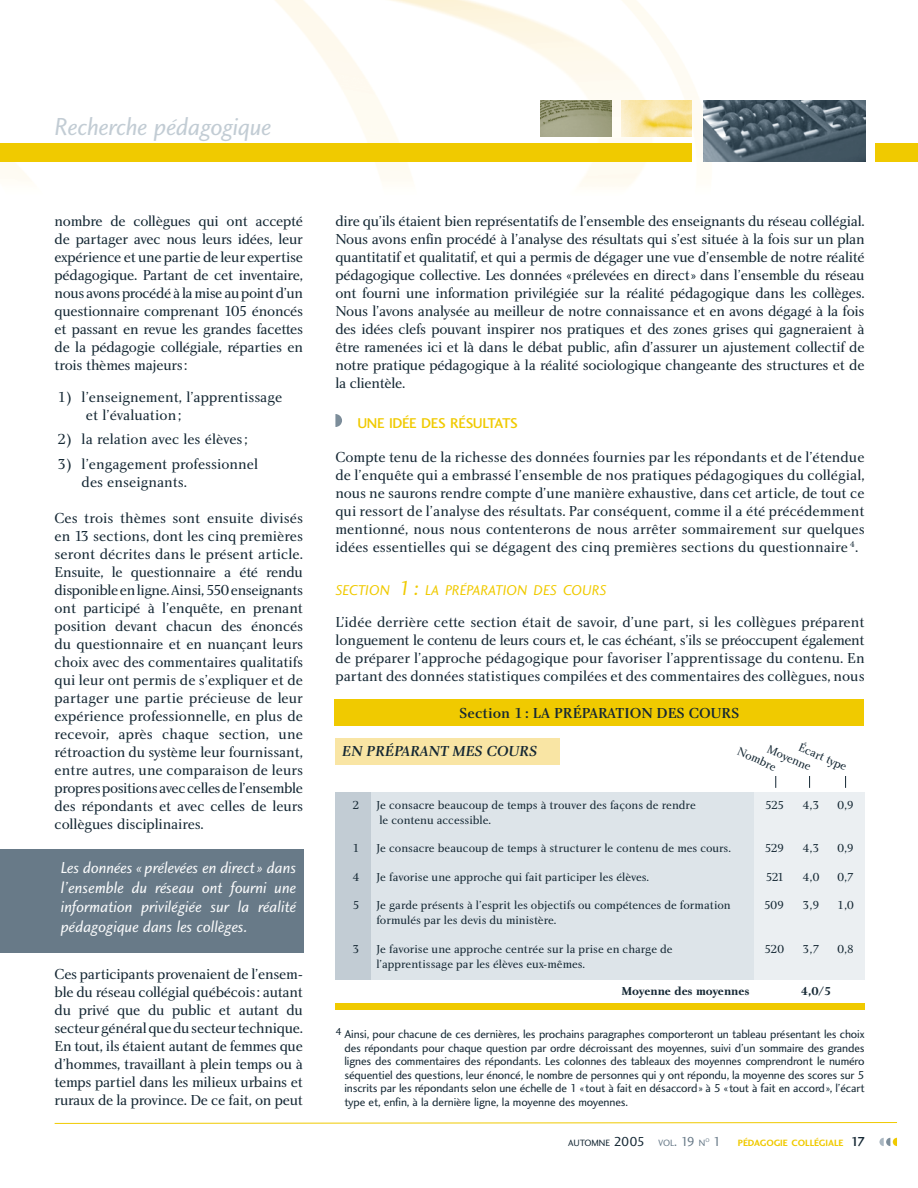
<style>
.page{position:relative;width:918px;height:1188px;background:#fff}
.page>*{position:absolute;margin:0;border:0;box-sizing:border-box;transform-origin:0 0}
.t1{font:25.5px "Charlotte Sans Book Italic Plain";letter-spacing:-.01em;color:#c2ccd4}
.t2{font:16.5px/19.5px "Charlotte Sans Book Italic Plain";color:#f9fafb;text-align:justify}
.t3{font:15px/18px "Charlotte Book Plain";letter-spacing:-.01em;color:#142733;text-align:justify}
.t4{font:15px "Charlotte Medium Plain";color:#142733}
.t5{font:14.7px "Charlotte Sans Book Italic Plain";letter-spacing:-.005em;color:#f0ca00}
.t6{font:14.7px "Charlotte Sans Medium Plain";letter-spacing:-.025em;color:#f0ca00}
.t7{font:12px/13.5px "Charlotte Sans Book Plain";letter-spacing:-.01em;color:#142733;text-align:justify}
.t8{font:12px "Charlotte Book Plain";color:#142733}
.t9{font:12px "Charlotte Bold Plain";color:#142733}
.t10{font:11.85px "Charlotte Bold Plain";color:#142733}
.t11{font:9.45px "Charlotte Sans Bold Plain";color:#f0ca00}
.t12{font:9.45px "Charlotte Sans Book Plain";color:#142733}
.t13{font:5.55px "Charlotte Sans Book Plain";color:#687a88}
.s1{font-size:21px}
.s2{font-size:12px}
.s3{font-size:13.5px}
.s4{color:#687a88}
.s5{font-size:13.5px;color:#687a88}
.s6{font-family:"Charlotte Sans Book Plain";font-size:13.5px;color:#687a88}
.s7{font-family:"Charlotte Sans Medium Plain";font-size:13.5px;color:#142733}
</style>
<div class="page">
<img style="left:0;top:0;width:918px;height:187px">
<div style="left:875px;top:144px;width:43px;height:18px;background:#f0ca00"></div>
<svg style="left:54px;top:1122px;width:843px;height:2px;background:#f7e37f"></svg>
<img style="left:703px;top:101px;width:162px;height:61px">
<img style="left:622px;top:101px;width:70px;height:36px">
<img style="left:541px;top:101px;width:70px;height:36px">
<div style="left:0;top:144px;width:692px;height:18px;background:#f0ca00"></div>
<svg style="left:879px;top:1138px;width:18px;height:8px"></svg>
<div style="left:0;top:849px;width:303px;height:104px;background:#687a88"></div>
<div style="left:752px;top:792px;width:113px;height:188px;background:#ebeff2"></div>
<div style="left:368px;top:792px;width:386px;height:188px;background:#dde4e9"></div>
<div style="left:335px;top:792px;width:36px;height:188px;background:#c2ccd4"></div>
<div style="left:335px;top:738px;width:225px;height:27px;background:#f9e5a4"></div>
<svg style="left:775px;top:776px;width:71px;height:12px"></svg>
<div style="left:335px;top:699px;width:529px;height:27px;background:#f0ca00"></div>
<div style="left:335px;top:1003px;width:530px;height:6px;background:#f0ca00"></div>
<svg style="left:335px;top:414px;width:7px;height:13px"></svg>
<h1 class="t1" style="left:55px;top:116px;width:218px">Recherche pédagogique</h1>
<p class="t3" style="left:55px;top:213px;width:250px">nombre de collègues qui ont accepté de partager avec nous leurs idées, leur expérience et une partie de leur expertise pédagogique. Partant de cet inventaire, nous avons procédé à la mise au point d’un questionnaire comprenant 105 énoncés et passant en revue les grandes facettes de la pédagogie collégiale, réparties en trois thèmes majeurs :</p>
<p class="t3" style="left:86px;top:389px;width:198px;text-indent:-28px">1) l’enseignement, l’apprentissage et l’évaluation ;</p>
<p class="t3" style="left:58px;top:432px;width:191px">2) la relation avec les élèves ;</p>
<p class="t3" style="left:82px;top:456px;width:178px;text-indent:-24px">3) l’engagement professionnel des enseignants.</p>
<p class="t3" style="left:55px;top:511px;width:250px">Ces trois thèmes sont ensuite divisés en 13 sections, dont les cinq premières seront décrites dans le présent article.<br>Ensuite, le questionnaire a été rendu disponible en ligne. Ainsi, 550 enseignants ont participé à l’enquête, en prenant position devant chacun des énoncés du questionnaire et en nuançant leurs choix avec des commentaires qualitatifs qui leur ont permis de s’expliquer et de partager une partie précieuse de leur expérience professionnelle, en plus de recevoir, après chaque section, une rétroaction du système leur fournissant, entre autres, une comparaison de leurs propres positions avec celles de l’ensemble des répondants et avec celles de leurs collègues disciplinaires.</p>
<p class="t2" style="left:61px;top:860px;width:237px">Les données « prélevées en direct » dans l’ensemble du réseau ont fourni une information privilégiée sur la réalité pédagogique dans les collèges.</p>
<p class="t3" style="left:55px;top:967px;width:250px">Ces participants provenaient de l’ensem&shy;ble du réseau collégial québécois : autant du privé que du public et autant du secteur général que du secteur technique.<br>En tout, ils étaient autant de femmes que d’hommes, travaillant à plein temps ou à temps partiel dans les milieux urbains et ruraux de la province. De ce fait, on peut</p>
<p class="t3" style="left:335px;top:213px;width:531px">dire qu’ils étaient bien représentatifs de l’ensemble des enseignants du réseau collégial.<br>Nous avons enfin procédé à l’analyse des résultats qui s’est située à la fois sur un plan quantitatif et qualitatif, et qui a permis de dégager une vue d’ensemble de notre réalité pédagogique collective. Les données « prélevées en direct » dans l’ensemble du réseau ont fourni une information privilégiée sur la réalité pédagogique dans les collèges.<br>Nous l’avons analysée au meilleur de notre connaissance et en avons dégagé à la fois des idées clefs pouvant inspirer nos pratiques et des zones grises qui gagneraient à être ramenées ici et là dans le débat public, afin d’assurer un ajustement collectif de notre pratique pédagogique à la réalité sociologique changeante des structures et de la clientèle.</p>
<p class="t6" style="left:357px;top:417px;width:162px">UNE IDÉE DES RÉSULTATS</p>
<p class="t3" style="left:335px;top:449px;width:531px">Compte tenu de la richesse des données fournies par les répondants et de l’étendue de l’enquête qui a embrassé l’ensemble de nos pratiques pédagogiques du collégial, nous ne saurons rendre compte d’une manière exhaustive, dans cet article, de tout ce qui ressort de l’analyse des résultats. Par conséquent, comme il a été précédemment mentionné, nous nous contenterons de nous arrêter sommairement sur quelques idées essentielles qui se dégagent des cinq premières sections du questionnaire <sup>4</sup>.</p>
<p class="t5" style="left:335px;top:584px;width:273px">SECTION <span class="s1">1 :</span> LA PRÉPARATION DES COURS</p>
<p class="t3" style="left:335px;top:615px;width:531px">L’idée derrière cette section était de savoir, d’une part, si les collègues préparent longuement le contenu de leurs cours et, le cas échéant, s’ils se préoccupent également de préparer l’approche pédagogique pour favoriser l’apprentissage du contenu. En partant des données statistiques compilées et des commentaires des collègues, nous</p>
<p class="t4" style="left:460px;top:707px;width:281px">Section 1 : LA PRÉPARATION DES COURS</p>
<p class="t8" style="left:801px;top:742px;width:53px;rotate:23deg">Écart type</p>
<p class="t4" style="left:342px;top:745px;width:199px">EN PRÉPARANT MES COURS</p>
<p class="t8" style="left:740px;top:746px;width:43px;rotate:24deg">Nombre</p>
<p class="t8" style="left:770px;top:744px;width:48px;rotate:23deg">Moyenne</p>
<p class="t8" style="left:352px;top:800px;width:9px">2</p>
<p class="t8" style="left:376px;top:800px;width:321px">Je consacre beaucoup de temps à trouver des façons de rendre</p>
<p class="t8" style="left:765px;top:800px;width:21px">525</p>
<p class="t8" style="left:803px;top:800px;width:19px">4,3</p>
<p class="t8" style="left:837px;top:800px;width:19px">0,9</p>
<p class="t8" style="left:379px;top:815px;width:113px">le contenu accessible.</p>
<p class="t8" style="left:352px;top:844px;width:9px">1</p>
<p class="t8" style="left:376px;top:844px;width:356px">Je consacre beaucoup de temps à structurer le contenu de mes cours.</p>
<p class="t8" style="left:764px;top:844px;width:21px">529</p>
<p class="t8" style="left:803px;top:844px;width:19px">4,3</p>
<p class="t8" style="left:837px;top:844px;width:19px">0,9</p>
<p class="t8" style="left:352px;top:872px;width:9px">4</p>
<p class="t8" style="left:376px;top:872px;width:274px">Je favorise une approche qui fait participer les élèves.</p>
<p class="t8" style="left:765px;top:872px;width:21px">521</p>
<p class="t8" style="left:803px;top:872px;width:19px">4,0</p>
<p class="t8" style="left:837px;top:872px;width:19px">0,7</p>
<p class="t8" style="left:352px;top:901px;width:9px">5</p>
<p class="t8" style="left:376px;top:901px;width:356px">Je garde présents à l’esprit les objectifs ou compétences de formation</p>
<p class="t8" style="left:764px;top:901px;width:22px">509</p>
<p class="t8" style="left:803px;top:901px;width:19px">3,9</p>
<p class="t8" style="left:837px;top:901px;width:19px">1,0</p>
<p class="t8" style="left:376px;top:916px;width:182px">formulés par les devis du ministère.</p>
<p class="t8" style="left:352px;top:944px;width:9px">3</p>
<p class="t8" style="left:376px;top:944px;width:298px">Je favorise une approche centrée sur la prise en charge de</p>
<p class="t8" style="left:764px;top:944px;width:22px">520</p>
<p class="t8" style="left:803px;top:944px;width:19px">3,7</p>
<p class="t8" style="left:837px;top:944px;width:19px">0,8</p>
<p class="t8" style="left:376px;top:959px;width:210px">l’apprentissage par les élèves eux-mêmes.</p>
<p class="t9" style="left:622px;top:987px;width:129px">Moyenne des moyennes</p>
<p class="t10" style="left:801px;top:987px;width:32px"><span class="s2">4,</span>0/5</p>
<p class="t7" style="left:344px;top:1029px;width:522px;text-indent:-9px"><sup>4</sup> Ainsi, pour chacune de ces dernières, les prochains paragraphes comporteront un tableau présentant les choix des répondants pour chaque question par ordre décroissant des moyennes, suivi d’un sommaire des grandes lignes des commentaires des répondants. Les colonnes des tableaux des moyennes comprendront le numéro séquentiel des questions, leur énoncé, le nombre de personnes qui y ont répondu, la moyenne des scores sur 5 inscrits par les répondants selon une échelle de 1 « tout à fait en désaccord » à 5 « tout à fait en accord », l’écart type et, enfin, à la dernière ligne, la moyenne des moyennes.</p>
<p class="t12" style="left:568px;top:1140px;width:139px">AUTOMNE <span class="s3">2005</span> <span class="s4">VOL</span><span class="s5">. 19</span> <span class="s4">N</span></p>
<p class="t13" style="left:705px;top:1138px;width:6px">O</p>
<p class="t11" style="left:713px;top:1140px;width:153px"><span class="s6">1</span> PÉDAGOGIE COLLÉGIALE <span class="s7">17</span></p>
</div>
